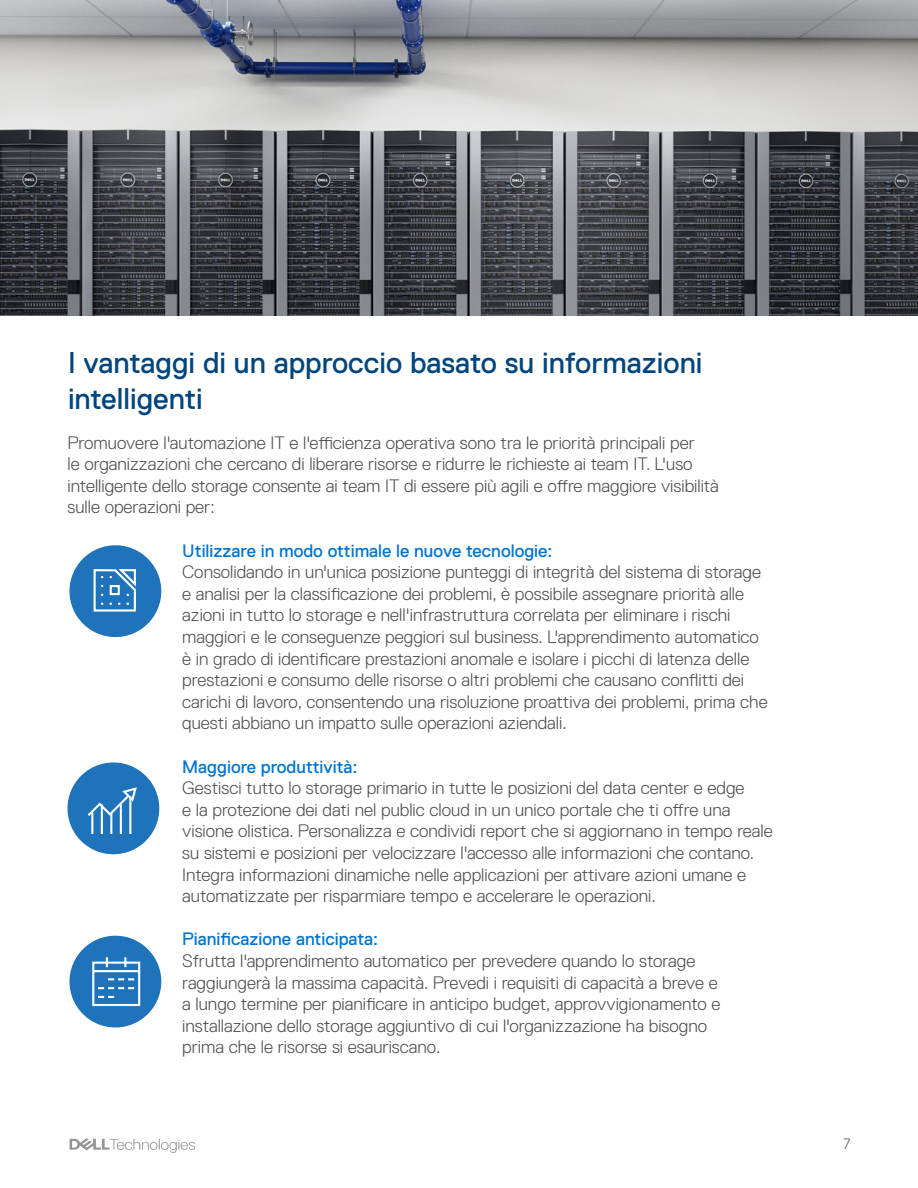
<style>
.page{position:relative;width:918px;height:1188px;background:#fff}
.page>*{position:absolute;margin:0;border:0;box-sizing:border-box;transform-origin:0 0}
.t1{font:30px/36px "Dell Replica";color:#00457d}
.t2{font:300 18px/21.6px "Dell Replica";color:#4d4d4f}
.t3{font:18px "Dell Replica";color:#0075cf}
.t4{font:300 15px "Dell Replica";color:#4d4d4f}
</style>
<div class="page">
<svg style="left:70px;top:1138px;width:125px;height:15px"></svg>
<img style="left:0;top:0;width:918px;height:315px">
<div style="left:69px;top:936px;width:92px;height:92px;background:#1e73bb;border-radius:50%"></div>
<div style="left:67px;top:762px;width:92px;height:92px;background:#1e73bb;border-radius:50%"></div>
<div style="left:69px;top:545px;width:92px;height:92px;background:#1e73bb;border-radius:50%"></div>
<svg style="left:93px;top:569px;width:43px;height:43px"></svg>
<svg style="left:88px;top:787px;width:49px;height:47px"></svg>
<svg style="left:92px;top:957px;width:49px;height:50px"></svg>
<p class="t1" style="left:68px;top:345px;width:636px">I vantaggi di un approccio basato su informazioni intelligenti</p>
<p class="t2" style="left:68px;top:432px;width:653px">Promuovere l'automazione IT e l'efficienza operativa sono tra le priorità principali per<br>le organizzazioni che cercano di liberare risorse e ridurre le richieste ai team IT. L'uso intelligente dello storage consente ai team IT di essere più agili e offre maggiore visibilità sulle operazioni per:</p>
<p class="t3" style="left:182px;top:540px;width:372px">Utilizzare in modo ottimale le nuove tecnologie:</p>
<p class="t2" style="left:182px;top:561px;width:587px">Consolidando in un'unica posizione punteggi di integrità del sistema di storage e analisi per la classificazione dei problemi, è possibile assegnare priorità alle azioni in tutto lo storage e nell'infrastruttura correlata per eliminare i rischi maggiori e le conseguenze peggiori sul business. L'apprendimento automatico è in grado di identificare prestazioni anomale e isolare i picchi di latenza delle prestazioni e consumo delle risorse o altri problemi che causano conflitti dei carichi di lavoro, consentendo una risoluzione proattiva dei problemi, prima che questi abbiano un impatto sulle operazioni aziendali.</p>
<p class="t3" style="left:182px;top:756px;width:177px">Maggiore produttività:</p>
<p class="t2" style="left:182px;top:777px;width:592px">Gestisci tutto lo storage primario in tutte le posizioni del data center e edge<br>e la protezione dei dati nel public cloud in un unico portale che ti offre una visione olistica. Personalizza e condividi report che si aggiornano in tempo reale su sistemi e posizioni per velocizzare l'accesso alle informazioni che contano.<br>Integra informazioni dinamiche nelle applicazioni per attivare azioni umane e automatizzate per risparmiare tempo e accelerare le operazioni.</p>
<p class="t3" style="left:182px;top:929px;width:197px">Pianificazione anticipata:</p>
<p class="t2" style="left:182px;top:950px;width:540px">Sfrutta l'apprendimento automatico per prevedere quando lo storage raggiungerà la massima capacità. Prevedi i requisiti di capacità a breve e a lungo termine per pianificare in anticipo budget, approvvigionamento e installazione dello storage aggiuntivo di cui l'organizzazione ha bisogno prima che le risorse si esauriscano.</p>
<p class="t4" style="left:843px;top:1135px;width:9px">7</p>
</div>
